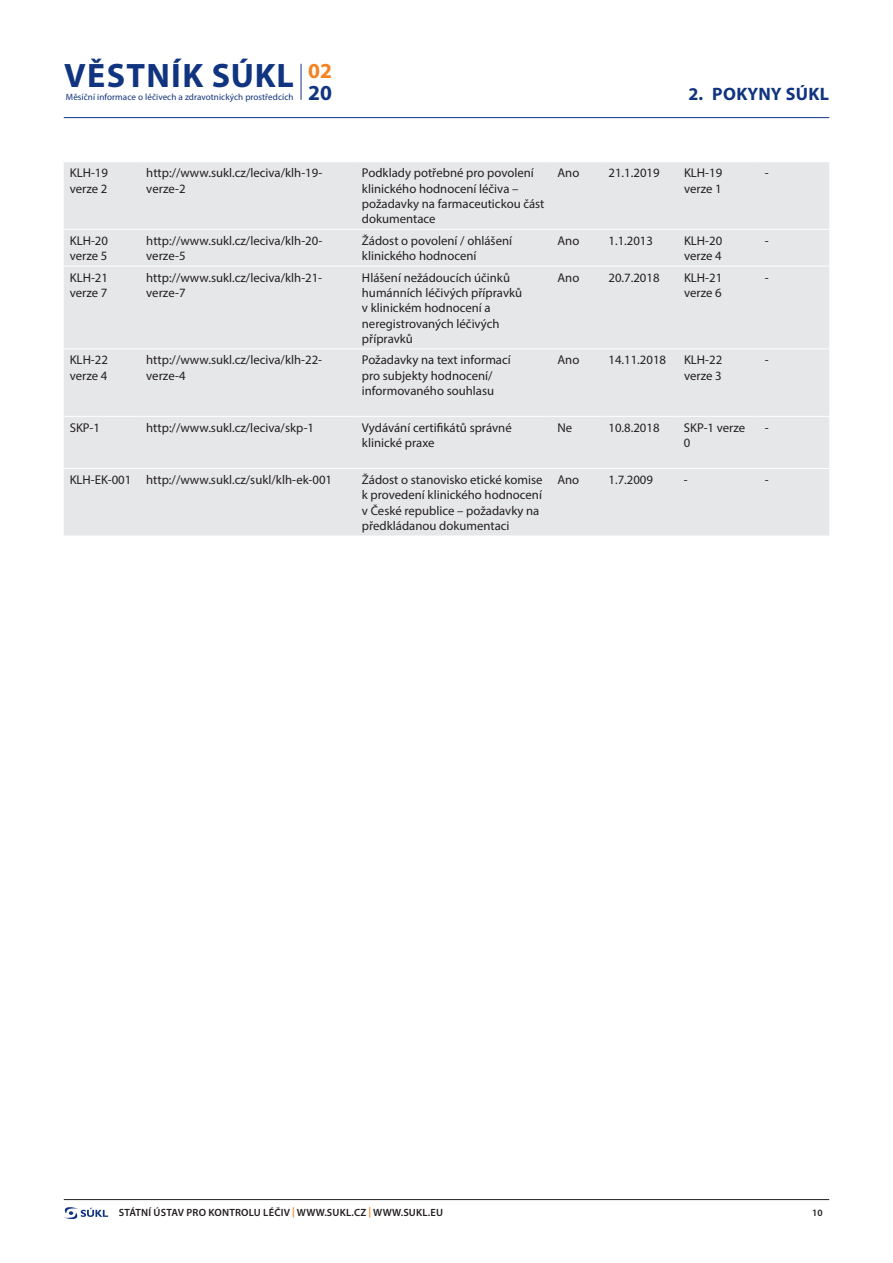
<style>
.page{position:relative;width:893px;height:1263px;background:#fff}
.page>*{position:absolute;margin:0;border:0;box-sizing:border-box;transform-origin:0 0}
.t1{font:700 34.05px "Myriad Pro";letter-spacing:.04em;color:#10347f}
.t2{font:700 21.45px "Myriad Pro";color:#f58220}
.t3{font:700 21.45px "Myriad Pro";color:#10347f}
.t4{font:700 18px "Myriad Pro";letter-spacing:.02em;color:#10347f}
.t5{font:12.75px/15.3px "Myriad Pro";color:#231f20}
.t6{font:600 10.5px "Myriad Pro";letter-spacing:.02em;color:#231f20}
.t7{font:600 9.75px "Myriad Pro";color:#231f20}
.t8{font:9.15px "Myriad Pro";letter-spacing:.01em;color:#10347f}
.s1{color:#f58220}
</style>
<div class="page">
<hr style="left:64px;top:1199px;width:765px;height:1px;background:#231f20">
<svg style="left:64px;top:1207px;width:44px;height:11px"></svg>
<hr style="left:64px;top:117px;width:765px;height:1px;background:#10347f">
<hr style="left:301px;top:64px;width:1px;height:36px;background:#10347f">
<div style="left:64px;top:163px;width:765px;height:373px;background:#e6e7e9"></div>
<hr style="left:64px;top:229px;width:76px;height:1px;background:#fff">
<hr style="left:64px;top:266px;width:76px;height:1px;background:#fff">
<hr style="left:64px;top:349px;width:76px;height:1px;background:#fff">
<hr style="left:64px;top:416px;width:76px;height:1px;background:#fff">
<hr style="left:64px;top:468px;width:76px;height:1px;background:#fff">
<hr style="left:140px;top:229px;width:216px;height:1px;background:#fff">
<hr style="left:140px;top:266px;width:216px;height:1px;background:#fff">
<hr style="left:140px;top:349px;width:216px;height:1px;background:#fff">
<hr style="left:140px;top:416px;width:216px;height:1px;background:#fff">
<hr style="left:140px;top:468px;width:216px;height:1px;background:#fff">
<hr style="left:356px;top:229px;width:195px;height:1px;background:#fff">
<hr style="left:356px;top:266px;width:195px;height:1px;background:#fff">
<hr style="left:356px;top:349px;width:195px;height:1px;background:#fff">
<hr style="left:356px;top:416px;width:195px;height:1px;background:#fff">
<hr style="left:356px;top:468px;width:195px;height:1px;background:#fff">
<hr style="left:551px;top:229px;width:52px;height:1px;background:#fff">
<hr style="left:551px;top:266px;width:52px;height:1px;background:#fff">
<hr style="left:551px;top:349px;width:52px;height:1px;background:#fff">
<hr style="left:551px;top:416px;width:52px;height:1px;background:#fff">
<hr style="left:551px;top:468px;width:52px;height:1px;background:#fff">
<hr style="left:603px;top:229px;width:75px;height:1px;background:#fff">
<hr style="left:603px;top:266px;width:75px;height:1px;background:#fff">
<hr style="left:603px;top:349px;width:75px;height:1px;background:#fff">
<hr style="left:603px;top:416px;width:75px;height:1px;background:#fff">
<hr style="left:603px;top:468px;width:75px;height:1px;background:#fff">
<hr style="left:678px;top:229px;width:81px;height:1px;background:#fff">
<hr style="left:678px;top:266px;width:81px;height:1px;background:#fff">
<hr style="left:678px;top:349px;width:81px;height:1px;background:#fff">
<hr style="left:678px;top:416px;width:81px;height:1px;background:#fff">
<hr style="left:678px;top:468px;width:81px;height:1px;background:#fff">
<hr style="left:759px;top:229px;width:70px;height:1px;background:#fff">
<hr style="left:759px;top:266px;width:70px;height:1px;background:#fff">
<hr style="left:759px;top:349px;width:70px;height:1px;background:#fff">
<hr style="left:759px;top:416px;width:70px;height:1px;background:#fff">
<hr style="left:759px;top:468px;width:70px;height:1px;background:#fff">
<h1 class="t1" style="left:64px;top:53px;width:231px">VĚSTNÍK SÚKL</h1>
<p class="t8" style="left:66px;top:91px;width:229px">Měsíční informace o léčivech a zdravotnických prostředcích</p>
<h2 class="t2" style="left:308px;top:57px;width:25px">02</h2>
<h2 class="t3" style="left:308px;top:78px;width:25px">20</h2>
<h3 class="t4" style="left:688px;top:82px;width:142px">2. POKYNY SÚKL</h3>
<p class="t5" style="left:70px;top:165px;width:40px">KLH-19 verze 2</p>
<p class="t5" style="left:146px;top:165px;width:177px">http://www.sukl.cz/leciva/klh-19- verze-2</p>
<p class="t5" style="left:362px;top:165px;width:184px">Podklady potřebné pro povolení klinického hodnocení léčiva – požadavky na farmaceutickou část dokumentace</p>
<p class="t5" style="left:557px;top:165px;width:23px">Ano</p>
<p class="t5" style="left:609px;top:165px;width:53px">21.1.2019</p>
<p class="t5" style="left:684px;top:165px;width:40px">KLH-19 verze 1</p>
<p class="t5" style="left:765px;top:165px;width:5px">-</p>
<p class="t5" style="left:70px;top:233px;width:40px">KLH-20 verze 5</p>
<p class="t5" style="left:146px;top:233px;width:177px">http://www.sukl.cz/leciva/klh-20- verze-5</p>
<p class="t5" style="left:362px;top:233px;width:152px">Žádost o povolení / ohlášení klinického hodnocení</p>
<p class="t5" style="left:557px;top:233px;width:23px">Ano</p>
<p class="t5" style="left:608px;top:233px;width:46px">1.1.2013</p>
<p class="t5" style="left:684px;top:233px;width:40px">KLH-20 verze 4</p>
<p class="t5" style="left:765px;top:233px;width:5px">-</p>
<p class="t5" style="left:70px;top:270px;width:40px">KLH-21 verze 7</p>
<p class="t5" style="left:146px;top:270px;width:177px">http://www.sukl.cz/leciva/klh-21- verze-7</p>
<p class="t5" style="left:362px;top:270px;width:162px">Hlášení nežádoucích účinků humánních léčivých přípravků v klinickém hodnocení a neregistrovaných léčivých přípravků</p>
<p class="t5" style="left:557px;top:270px;width:23px">Ano</p>
<p class="t5" style="left:608px;top:270px;width:53px">20.7.2018</p>
<p class="t5" style="left:684px;top:270px;width:40px">KLH-21 verze 6</p>
<p class="t5" style="left:765px;top:270px;width:5px">-</p>
<p class="t5" style="left:70px;top:352px;width:40px">KLH-22 verze 4</p>
<p class="t5" style="left:146px;top:352px;width:177px">http://www.sukl.cz/leciva/klh-22- verze-4</p>
<p class="t5" style="left:362px;top:352px;width:150px">Požadavky na text informací pro subjekty hodnocení/ informovaného souhlasu</p>
<p class="t5" style="left:557px;top:352px;width:23px">Ano</p>
<p class="t5" style="left:608px;top:352px;width:59px">14.11.2018</p>
<p class="t5" style="left:684px;top:352px;width:40px">KLH-22 verze 3</p>
<p class="t5" style="left:765px;top:352px;width:5px">-</p>
<p class="t5" style="left:70px;top:420px;width:32px">SKP-1</p>
<p class="t5" style="left:146px;top:420px;width:169px">http://www.sukl.cz/leciva/skp-1</p>
<p class="t5" style="left:362px;top:420px;width:151px">Vydávání certifikátů správné klinické praxe</p>
<p class="t5" style="left:557px;top:420px;width:16px">Ne</p>
<p class="t5" style="left:608px;top:420px;width:53px">10.8.2018</p>
<p class="t5" style="left:684px;top:420px;width:63px">SKP-1 verze<br>0</p>
<p class="t5" style="left:765px;top:420px;width:5px">-</p>
<p class="t5" style="left:70px;top:472px;width:264px">KLH-EK-001 http://www.sukl.cz/sukl/klh-ek-001</p>
<p class="t5" style="left:362px;top:472px;width:182px">Žádost o stanovisko etické komise k provedení klinického hodnocení v České republice – požadavky na předkládanou dokumentaci</p>
<p class="t5" style="left:557px;top:472px;width:23px">Ano</p>
<p class="t5" style="left:608px;top:472px;width:46px">1.7.2009</p>
<p class="t5" style="left:684px;top:472px;width:5px">-</p>
<p class="t5" style="left:765px;top:472px;width:5px">-</p>
<p class="t6" style="left:119px;top:1206px;width:326px">STÁTNÍ ÚSTAV PRO KONTROLU LÉČIV <span class="s1">|</span> WWW.SUKL.CZ <span class="s1">|</span> WWW.SUKL.EU</p>
<p class="t7" style="left:812px;top:1207px;width:12px">10</p>
</div>
